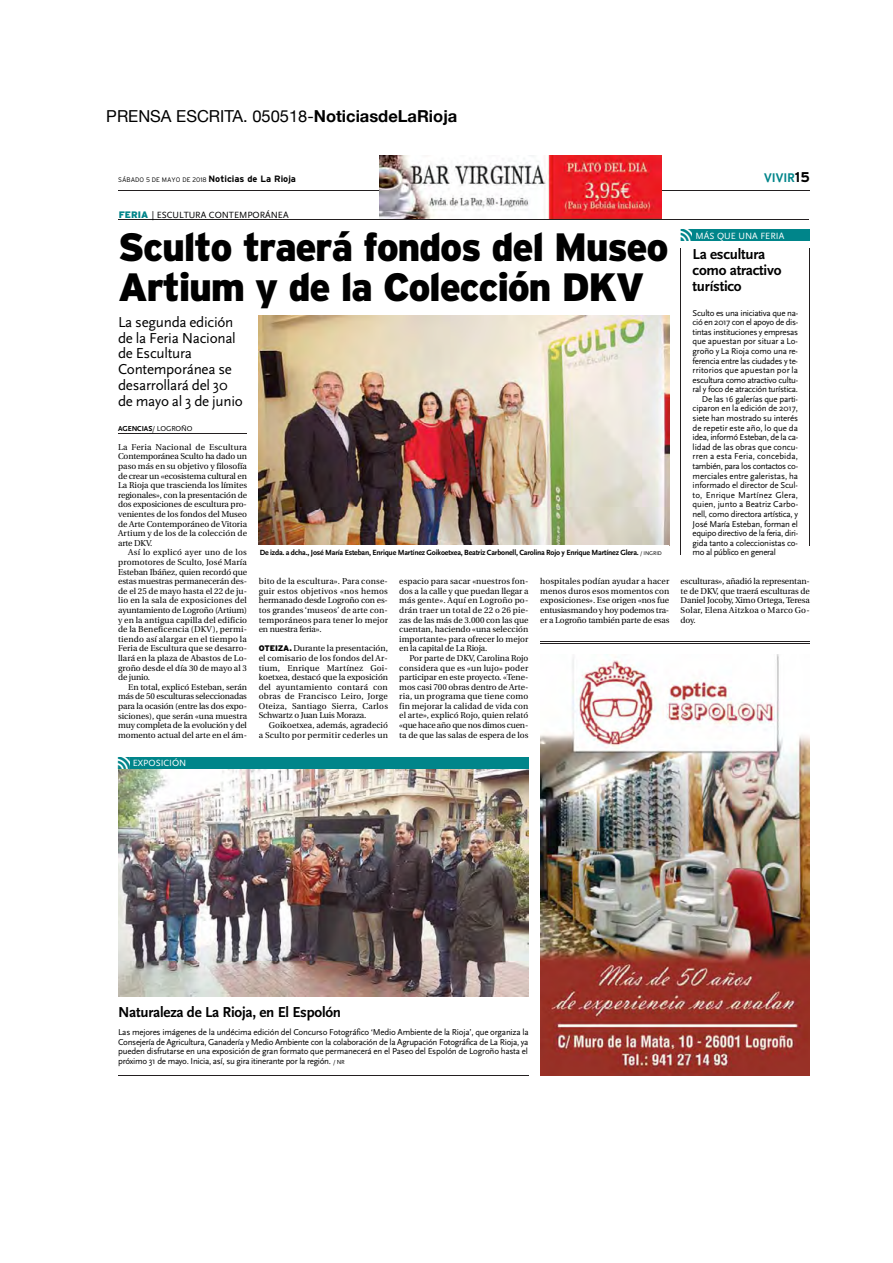
<style>
.page{position:relative;width:893px;height:1263px;background:#fff}
.page>*{position:absolute;margin:0;border:0;box-sizing:border-box;transform-origin:0 0}
.t1{font:900 39.45px/40.3px "Interstate Adobe";letter-spacing:-.035em;color:#000}
.t2{font:16.5px "Helvetica Neue";color:#000}
.t3{font:15px/16px "Scala Sans";letter-spacing:-.015em;color:#000}
.t4{font:700 15px/15.6px "Scala Sans";letter-spacing:-.015em;color:#000}
.t5{font:700 13.2px "Scala Sans";color:#00858a}
.t6{font:9.45px "Scala Sans";color:#000}
.t7{font:9.45px "Scala Sans";color:#fff}
.t8{font:9px/9.6px "Scala Sans";letter-spacing:-.02em;color:#000;text-align:justify}
.t9{font:9px "Scala Sans";letter-spacing:.01em;color:#000}
.t10{font:9px "Scala Sans";letter-spacing:.005em;color:#000}
.t11{font:9px "Scala Sans";color:#000}
.t12{font:9px "Scala Sans";letter-spacing:-.04em;color:#000}
.t13{font:8.4px/9.6px "Utopia";color:#000;text-align:justify}
.t14{font:700 7.8px "Scala Sans";letter-spacing:-.025em;color:#000}
.t15{font:700 7.5px "Scala Sans";letter-spacing:-.01em;color:#000}
.t16{font:300 6.6px "Interstate Adobe";color:#000}
.s1{font-weight:700}
.s2{font-weight:700;font-size:9.15px}
.s3{font-family:"Interstate Adobe";font-size:14.1px;color:#000}
.s4{font-family:"Interstate Adobe";font-weight:900;color:#00858a}
.s5{font-weight:400}
.s6{font-weight:400;font-size:5.7px}
.s7{font-family:"Interstate Adobe";font-weight:900;font-size:8.1px}
.s8{font-size:6.15px}
</style>
<div class="page">
<hr style="left:118px;top:191px;width:692px;height:1px;background:#231f20">
<img style="left:540px;top:654px;width:270px;height:422px">
<hr style="left:540px;top:641px;width:270px;height:1px;background:#231f20">
<hr style="left:540px;top:643px;width:270px;height:1px;background:#231f20">
<hr style="left:119px;top:220px;width:690px;height:1px;background:#231f20">
<hr style="left:118px;top:434px;width:129px;height:1px;background:#231f20">
<img style="left:259px;top:316px;width:410px;height:229px">
<img style="left:118px;top:769px;width:410px;height:228px">
<hr style="left:118px;top:1076px;width:410px;height:1px;background:#231f20">
<div style="left:130px;top:757px;width:398px;height:12px;background:#00858a"></div>
<hr style="left:681px;top:248px;width:1px;height:307px;background:#231f20">
<hr style="left:810px;top:248px;width:1px;height:298px;background:#231f20">
<div style="left:693px;top:229px;width:117px;height:12px;background:#00858a"></div>
<img style="left:380px;top:155px;width:281px;height:63px">
<svg style="left:692px;top:229px;width:1px;height:12px"></svg>
<h2 class="t2" style="left:106px;top:107px;width:353px">PRENSA ESCRITA. 050518-<span class="s1">NoticiasdeLaRioja</span></h2>
<p class="t16" style="left:118px;top:176px;width:179px">SÁBADO 5 DE MAYO DE 2018 <span class="s2">Noticias de La Rioja</span></p>
<h3 class="t5" style="left:764px;top:171px;width:47px">VIVIR<span class="s3">15</span></h3>
<p class="t6" style="left:119px;top:209px;width:171px"><span class="s4">FERIA</span> | ESCULTURA CONTEMPORÁNEA</p>
<p class="t7" style="left:696px;top:230px;width:90px">MÁS QUE UNA FERIA</p>
<h1 class="t1" style="left:118px;top:226px;width:552px">Sculto traerá fondos del Museo<br>Artium y de la Colección DKV</h1>
<h3 class="t3" style="left:118px;top:314px;width:126px">La segunda edición de la Feria Nacional de Escultura<br>Contemporánea se desarrollará del 30 de mayo al 3 de junio</h3>
<h3 class="t4" style="left:693px;top:247px;width:90px">La escultura como atractivo turístico</h3>
<p class="t8" style="left:693px;top:308px;width:107px">Sculto es una iniciativa que na-</p>
<p class="t8" style="left:693px;top:318px;width:107px">ció en 2017 con el apoyo de dis-</p>
<p class="t8" style="left:693px;top:327px;width:107px">tintas instituciones y empresas</p>
<p class="t8" style="left:693px;top:337px;width:107px">que apuestan por situar a Lo-</p>
<p class="t8" style="left:693px;top:346px;width:107px">groño y La Rioja como una re-</p>
<p class="t8" style="left:693px;top:356px;width:107px">ferencia entre las ciudades y te-</p>
<p class="t9" style="left:693px;top:365px;width:107px">rritorios que apuestan por la</p>
<p class="t8" style="left:693px;top:375px;width:107px">escultura como atractivo cultu-</p>
<p class="t8" style="left:693px;top:385px;width:107px">ral y foco de atracción turística.</p>
<p class="t8" style="left:702px;top:394px;width:98px">De las 16 galerías que parti-</p>
<p class="t8" style="left:693px;top:404px;width:107px">ciparon en la edición de 2017,</p>
<p class="t8" style="left:693px;top:413px;width:107px">siete han mostrado su interés</p>
<p class="t11" style="left:693px;top:423px;width:107px">de repetir este año, lo que da</p>
<p class="t8" style="left:693px;top:433px;width:107px">idea, informó Esteban, de la ca-</p>
<p class="t8" style="left:693px;top:442px;width:107px">lidad de las obras que concu-</p>
<p class="t9" style="left:693px;top:452px;width:107px">rren a esta Feria, concebida,</p>
<p class="t8" style="left:693px;top:461px;width:107px">también, para los contactos co-</p>
<p class="t8" style="left:693px;top:471px;width:107px">merciales entre galeristas, ha</p>
<p class="t8" style="left:693px;top:481px;width:107px">informado el director de Scul-</p>
<p class="t9" style="left:693px;top:490px;width:107px">to, Enrique Martínez Glera,</p>
<p class="t10" style="left:693px;top:500px;width:107px">quien, junto a Beatriz Carbo-</p>
<p class="t8" style="left:693px;top:509px;width:107px">nell, como directora artística, y</p>
<p class="t8" style="left:693px;top:519px;width:107px">José María Esteban, forman el</p>
<p class="t8" style="left:693px;top:529px;width:107px">equipo directivo de la feria, diri-</p>
<p class="t8" style="left:693px;top:538px;width:107px">gida tanto a coleccionistas co-</p>
<p class="t12" style="left:693px;top:547px;width:85px">mo al público en general</p>
<p class="t15" style="left:118px;top:424px;width:76px">AGENCIAS<span class="s5">/ LOGROÑO</span></p>
<p class="t13" style="left:118px;top:442px;width:131px">La Feria Nacional de Escultura Contemporánea Sculto ha dado un paso más en su objetivo y filosofía de crear un «ecosistema cultural en La Rioja que trascienda los límites regionales», con la presentación de dos exposiciones de escultura pro&shy;venientes de los fondos del Museo de Arte Contemporáneo de Vitoria Artium y de los de la colección de arte DKV.</p>
<p class="t13" style="left:118px;top:548px;width:131px;text-indent:10px">Así lo explicó ayer uno de los promotores de Sculto, José María Esteban Ibáñez, quien recordó que estas muestras permanecerán des&shy;de el 25 de mayo hasta el 22 de ju&shy;lio en la sala de exposiciones del ayuntamiento de Logroño (Artium) y en la antigua capilla del edificio de la Beneficencia (DKV), permi&shy;tiendo así alargar en el tiempo la Feria de Escultura que se desarro&shy;llará en la plaza de Abastos de Lo&shy;groño desde el día 30 de mayo al 3 de junio.</p>
<p class="t13" style="left:118px;top:682px;width:131px;text-indent:10px">En total, explicó Esteban, serán más de 50 esculturas seleccionadas para la ocasión (entre las dos expo&shy;siciones), que serán «una muestra muy completa de la evolución y del momento actual del arte en el ám-</p>
<p class="t14" style="left:260px;top:549px;width:404px">De izda. a dcha., José María Esteban, Enrique Martínez Goikoetxea, Beatriz Carbonell, Carolina Rojo y Enrique Martínez Glera. <span class="s6">/ INGRID</span></p>
<p class="t13" style="left:259px;top:577px;width:131px">bito de la escultura». Para conse&shy;guir estos objetivos «nos hemos hermanado desde Logroño con es&shy;tos grandes ‘museos’ de arte con&shy;temporáneos para tener lo mejor en nuestra feria».</p>
<p class="t13" style="left:259px;top:644px;width:131px"><span class="s7">OTEIZA.</span> Durante la presentación, el comisario de los fondos del Ar&shy;tium, Enrique Martínez Goi&shy;koetxea, destacó que la exposición del ayuntamiento contará con obras de Francisco Leiro, Jorge Oteiza, Santiago Sierra, Carlos Schwartz o Juan Luis Moraza.</p>
<p class="t13" style="left:259px;top:720px;width:131px;text-align:right">Goikoetxea, además, agradeció<br>a Sculto por permitir cederles un</p>
<p class="t13" style="left:540px;top:577px;width:131px">hospitales podían ayudar a hacer menos duros esos momentos con exposiciones». Ese origen «nos fue entusiasmando y hoy podemos tra&shy;er a Logroño también parte de esas</p>
<p class="t13" style="left:681px;top:577px;width:131px">esculturas», añadió la representan&shy;te de DKV, que traerá esculturas de Daniel Jocoby, Ximo Ortega, Teresa Solar, Elena Aitzkoa o Marco Go&shy;doy.</p>
<p class="t13" style="left:399px;top:577px;width:131px">espacio para sacar «nuestros fon&shy;dos a la calle y que puedan llegar a más gente». Aquí en Logroño po&shy;drán traer un total de 22 o 26 pie&shy;zas de las más de 3.000 con las que cuentan, haciendo «una selección importante» para ofrecer lo mejor en la capital de La Rioja.</p>
<p class="t13" style="left:399px;top:653px;width:131px;text-indent:10px">Por parte de DKV, Carolina Rojo considera que es «un lujo» poder participar en este proyecto. «Tene&shy;mos casi 700 obras dentro de Arte&shy;ria, un programa que tiene como fin mejorar la calidad de vida con el arte», explicó Rojo, quien relató «que hace año que nos dimos cuen&shy;ta de que las salas de espera de los</p>
<p class="t7" style="left:133px;top:758px;width:55px">EXPOSICIÓN</p>
<h3 class="t4" style="left:118px;top:1005px;width:224px">Naturaleza de La Rioja, en El Espolón</h3>
<p class="t8" style="left:118px;top:1027px;width:412px">Las mejores imágenes de la undécima edición del Concurso Fotográfico ‘Medio Ambiente de la Rioja’, que organiza la Consejería de Agricultura, Ganadería y Medio Ambiente con la colaboración de la Agrupación Fotográfica de La Rioja, ya pueden disfrutarse en una exposición de gran formato que permanecerá en el Paseo del Espolón de Logroño hasta el próximo 31 de mayo. Inicia, así, su gira itinerante por la región. <span class="s8">/ NR</span></p>
</div>
